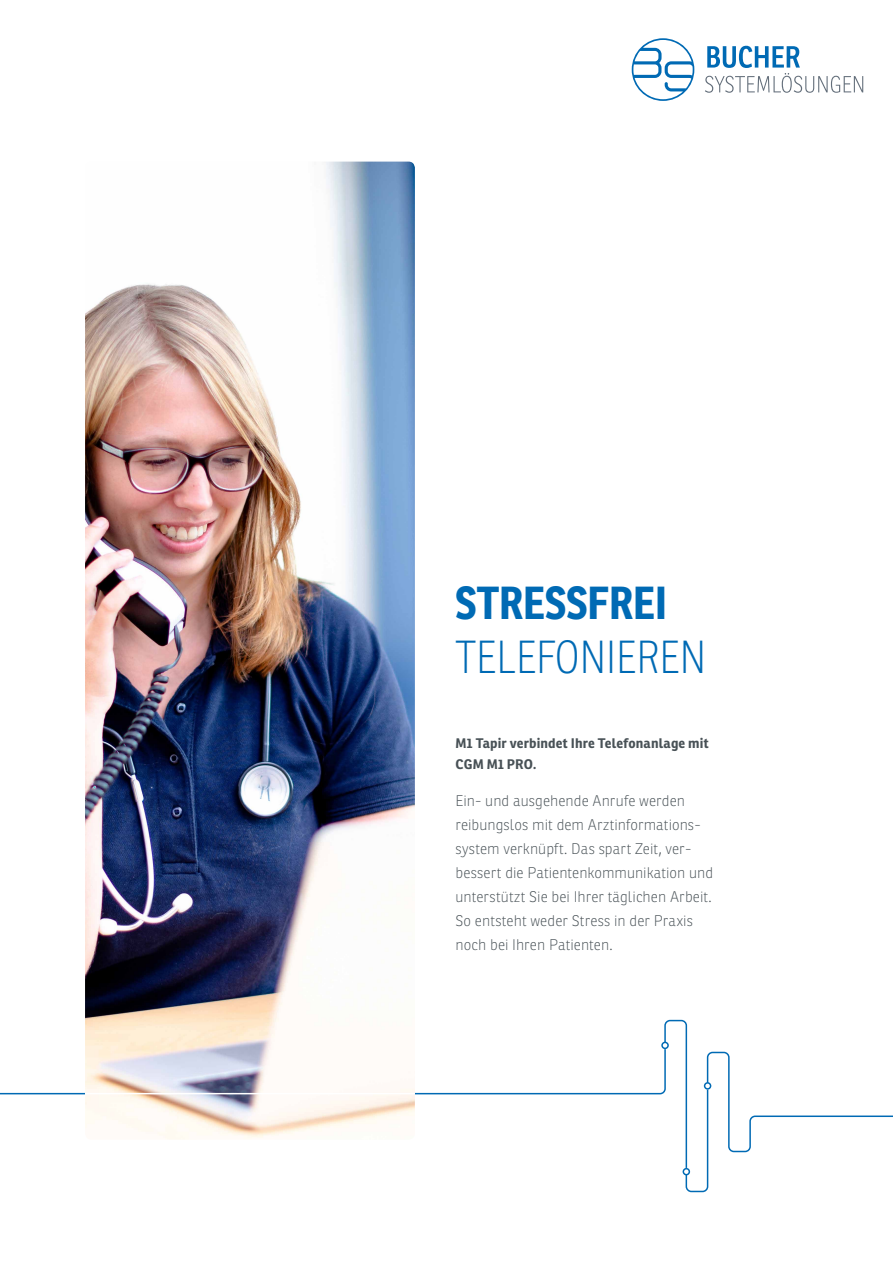
<style>
.page{position:relative;width:893px;height:1263px;background:#fff}
.page>*{position:absolute;margin:0;border:0;box-sizing:border-box;transform-origin:0 0}
.t1{font:100 45px "Ronnia Cond";color:#006ab4}
.t2{font:700 45px "Ronnia Cond";color:#006ab4}
.t3{font:100 15px/24px "Ronnia";color:#485156}
.t4{font:700 13.5px/21px "Ronnia";letter-spacing:.01em;color:#485156}
</style>
<div class="page">
<hr style="left:0;top:1093px;width:85px;height:1px;background:#006ab4">
<img style="left:85px;top:162px;width:330px;height:977px">
<svg style="left:705px;top:46px;width:158px;height:47px"></svg>
<svg style="left:632px;top:38px;width:62px;height:63px"></svg>
<svg style="left:413px;top:1019px;width:480px;height:174px"></svg>
<div style="left:704px;top:1082px;width:7px;height:8px;border:2px solid #006ab4;border-radius:50%"></div>
<hr style="left:85px;top:1093px;width:330px;height:1px;background:#fff">
<h1 class="t2" style="left:455px;top:573px;width:213px">STRESSFREI</h1>
<h1 class="t1" style="left:455px;top:632px;width:252px">TELEFONIEREN</h1>
<p class="t4" style="left:455px;top:732px;width:255px">M1 Tapir verbindet Ihre Telefonanlage mit<br>CGM M1 PRO.</p>
<p class="t3" style="left:455px;top:788px;width:259px">Ein- und ausgehende Anrufe werden reibungslos mit dem Arztinformations&shy;system verknüpft. Das spart Zeit, ver&shy;bessert die Patientenkommunikation und unterstützt Sie bei Ihrer täglichen Arbeit.<br>So entsteht weder Stress in der Praxis noch bei Ihren Patienten.</p>
</div>
